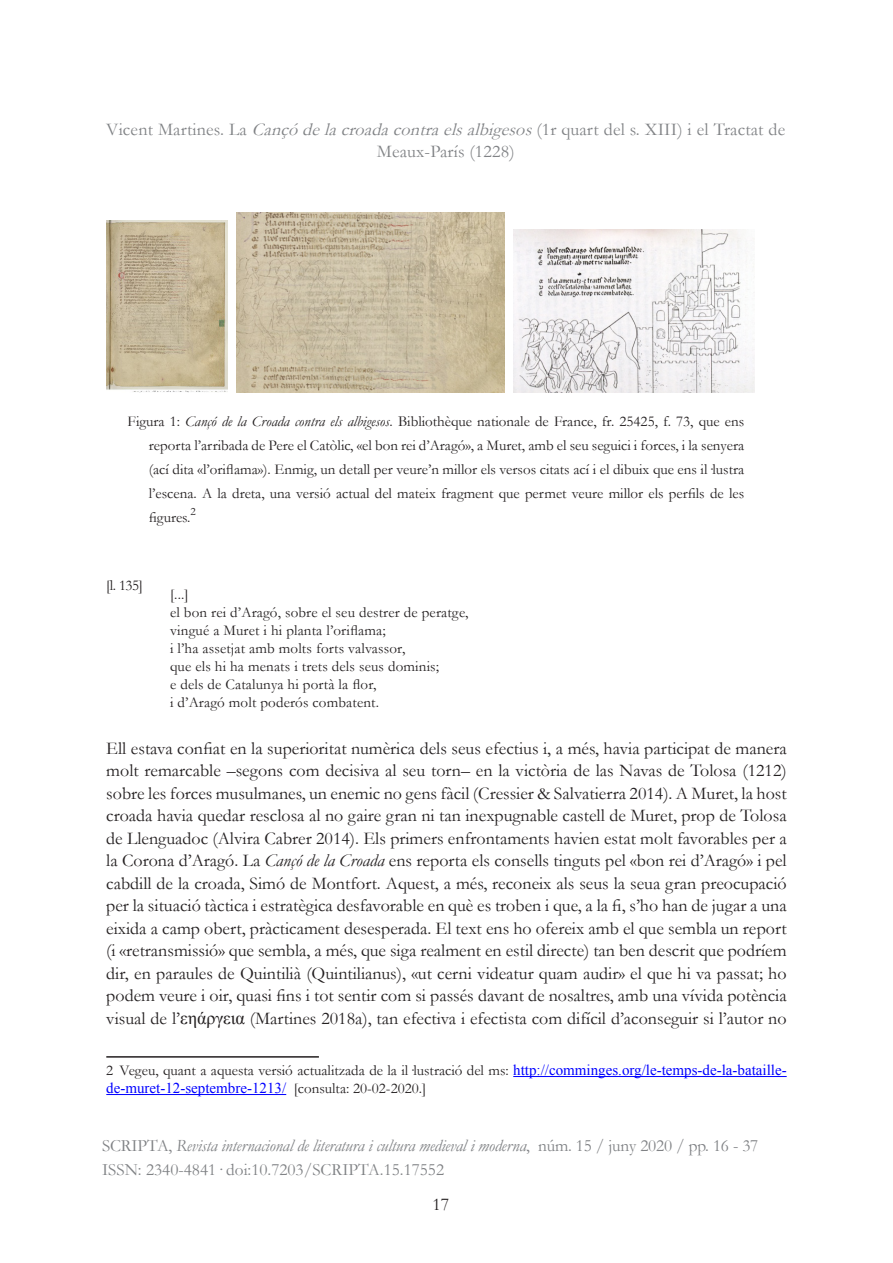
<style>
.page{position:relative;width:893px;height:1263px;background:#fff}
.page>*{position:absolute;margin:0;border:0;box-sizing:border-box;transform-origin:0 0}
.text_normal{font:18px/22.5px "Garamond";color:#231f20;text-align:justify}
.t1{font:18px/22.5px "Garamond";letter-spacing:.01em;color:#808285;text-align:center}
.t2{font:17.25px/23.2px "Garamond";color:#808285}
.peus_d_il_lustració{font:15px/24px "Garamond";color:#231f20;text-align:justify}
.poemes_i_citacions{font:15px "Garamond";letter-spacing:.01em;color:#231f20}
.Texto_nota_pie{font:15px/18px "Garamond";color:#231f20}
.s1{font-style:italic}
.s2{font-family:"Times New Roman"}
.s3{font-family:"Times New Roman";color:#00f}
</style>
<div class="page">
<img style="left:106px;top:221px;width:121px;height:171px">
<img style="left:236px;top:213px;width:269px;height:179px">
<img style="left:514px;top:229px;width:240px;height:163px">
<hr style="left:106px;top:1056px;width:213px;height:2px;background:#231f20">
<hr style="left:513px;top:1076px;width:274px;height:1px;background:#00f">
<hr style="left:106px;top:1094px;width:180px;height:1px;background:#00f">
<p class="t1" style="left:106px;top:118px;width:680px">Vicent Martines. La <span class="s1">Cançódelacroadacontraelsalbigesos</span>(1r quart del s. XIII) i el Tractat de<br>Meaux-París (1228)</p>
<p class="peus_d_il_lustració" style="left:149px;top:409px;width:597px;text-indent:-21px">Figura 1: <span class="s1">Cançó de la Croada contra els albigesos</span>. Bibliothèque nationale de France, fr. 25425, f. 73, que ens reporta l’arribada de Pere el Catòlic, «el bon rei d’Aragó», a Muret, amb el seu seguici i forces, i la senyera (ací dita «l’oriflama»). Enmig, un detall per veure’n millor els versos citats ací i el dibuix que ens il·lustra l’escena. A la dreta, una versió actual del mateix fragment que permet veure millor els perfils de les figures.<sup>2</sup></p>
<p class="peus_d_il_lustració" style="left:106px;top:573px;width:38px">[l. 135]</p>
<p class="poemes_i_citacions" style="left:170px;top:585px;width:20px">[...]</p>
<p class="poemes_i_citacions" style="left:170px;top:603px;width:300px">el bon rei d’Aragó, sobre el seu destrer de peratge,</p>
<p class="poemes_i_citacions" style="left:170px;top:621px;width:217px">vingué a Muret i hi planta l’oriflama;</p>
<p class="poemes_i_citacions" style="left:170px;top:639px;width:237px">i l’ha assetjat amb molts forts valvassor,</p>
<p class="poemes_i_citacions" style="left:170px;top:657px;width:271px">que els hi ha menats i trets dels seus dominis;</p>
<p class="poemes_i_citacions" style="left:170px;top:675px;width:208px">e dels de Catalunya hi portà la flor,</p>
<p class="poemes_i_citacions" style="left:170px;top:693px;width:210px">i d’Aragó molt poderós combatent.</p>
<p class="text_normal" style="left:106px;top:737px;width:682px">Ell estava confiat en la superioritat numèrica dels seus efectius i, a més, havia participat de manera molt remarcable –segons com decisiva al seu torn– en la victòria de las Navas de Tolosa (1212) sobre les forces musulmanes, un enemic no gens fàcil (Cressier &amp; Salvatierra 2014). A Muret, la host croada havia quedar resclosa al no gaire gran ni tan inexpugnable castell de Muret, prop de Tolosa de Llenguadoc (Alvira Cabrer 2014). Els primers enfrontaments havien estat molt favorables per a la Corona d’Aragó. La <span class="s1">Cançó de la Croada</span> ens reporta els consells tinguts pel «bon rei d’Aragó» i pel cabdill de la croada, Simó de Montfort. Aquest, a més, reconeix als seus la seua gran preocupació per la situació tàctica i estratègica desfavorable en què es troben i que, a la fi, s’ho han de jugar a una eixida a camp obert, pràcticament desesperada. El text ens ho ofereix amb el que sembla un report (i «retransmissió» que sembla, a més, que siga realment en estil directe) tan ben descrit que podríem dir, en paraules de Quintilià (Quintilianus), «ut cerni videatur quam audir» el que hi va passat; ho podem veure i oir, quasi fins i tot sentir com si passés davant de nosaltres, amb una vívida potència visual de l’<span class="s2">εηάργεια</span> (Martines 2018a), tan efectiva i efectista com difícil d’aconseguir si l’autor no</p>
<p class="Texto_nota_pie" style="left:106px;top:1061px;width:682px">2 Vegeu, quant a aquesta versió actualitzada de la il·lustració del ms: <span class="s3">http://comminges.org/le-temps-de-la-bataille&shy;de-muret-12-septembre-1213/</span> [consulta: 20-02-2020.]</p>
<p class="t2" style="left:102px;top:1134px;width:658px">SCRIPTA, <span class="s1">Revista internacional de literatura i cultura medieval i moderna</span>, núm. 15 / juny 2020 / pp. 16 - 37<br>ISSN: 2340-4841· doi:10.7203/SCRIPTA.15.17552</p>
<p class="text_normal" style="left:432px;top:1192px;width:18px">17</p>
</div>
